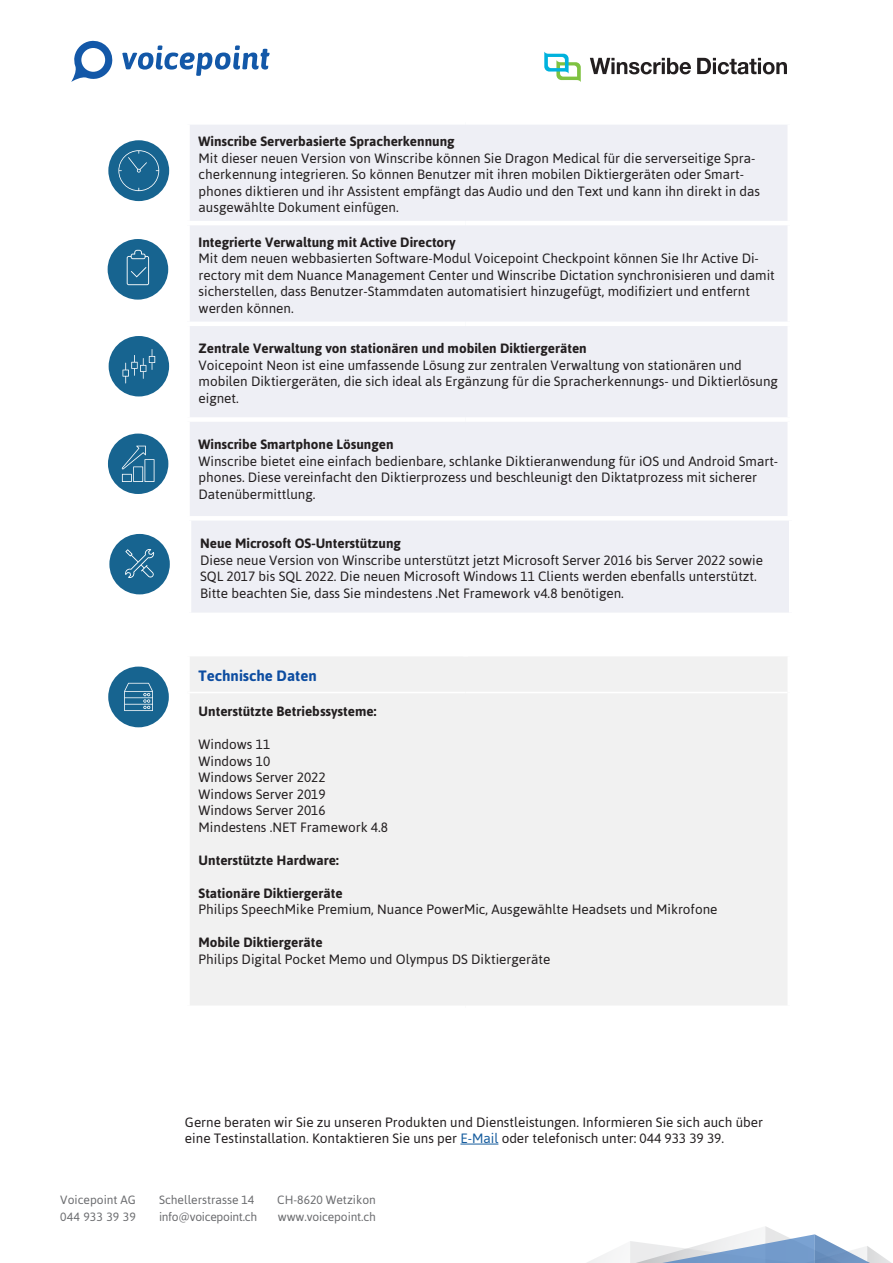
<style>
.page{position:relative;width:893px;height:1263px;background:#fff}
.page>*{position:absolute;margin:0;border:0;box-sizing:border-box;transform-origin:0 0}
.t1{font:700 15px "Asap";color:#0d4da1}
.t2{font:13.5px/16.5px "Asap";color:#231f20}
.t3{font:700 13.5px "Asap";color:#231f20}
.Footer_left{font:12px "Asap";color:#6c6d70}
.Footer_left-2{font:12px "Asap";letter-spacing:-.025em;color:#6c6d70}
.Footer_left-3{font:12px "Asap";letter-spacing:.02em;color:#6c6d70}
.s1{font-weight:700}
.s2{color:#175d9e}
</style>
<div class="page">
<svg style="left:587px;top:1226px;width:304px;height:37px"></svg>
<svg style="left:71px;top:40px;width:42px;height:42px"></svg>
<svg style="left:122px;top:45px;width:148px;height:31px"></svg>
<svg style="left:544px;top:52px;width:37px;height:30px"></svg>
<svg style="left:590px;top:58px;width:101px;height:16px"></svg>
<svg style="left:697px;top:58px;width:90px;height:16px"></svg>
<div style="left:190px;top:657px;width:597px;height:348px;background:#f1f1f1"></div>
<hr style="left:188px;top:692px;width:278px;height:1px;background:#fff">
<hr style="left:466px;top:692px;width:321px;height:1px;background:#fff">
<hr style="left:460px;top:1143px;width:38px;height:1px;background:#175d9e">
<div style="left:108px;top:666px;width:61px;height:61px;background:#176490;border-radius:50%"></div>
<svg style="left:124px;top:683px;width:29px;height:28px"></svg>
<div style="left:190px;top:125px;width:597px;height:391px;background:#eeeff5"></div>
<div style="left:188px;top:223px;width:602px;height:101px;background:#eeeff5"></div>
<hr style="left:185px;top:221px;width:281px;height:4px;background:#fff">
<div style="left:185px;top:225px;width:5px;height:97px;background:#fff"></div>
<hr style="left:466px;top:221px;width:326px;height:4px;background:#fff">
<div style="left:787px;top:225px;width:5px;height:97px;background:#fff"></div>
<hr style="left:185px;top:322px;width:281px;height:4px;background:#fff">
<hr style="left:466px;top:322px;width:326px;height:4px;background:#fff">
<div style="left:185px;top:417px;width:281px;height:5px;background:#fff"></div>
<div style="left:466px;top:417px;width:326px;height:5px;background:#fff"></div>
<div style="left:189px;top:518px;width:602px;height:97px;background:#eeeff5"></div>
<div style="left:187px;top:516px;width:606px;height:5px;background:#fff"></div>
<hr style="left:187px;top:521px;width:4px;height:92px;background:#fff">
<hr style="left:789px;top:521px;width:4px;height:92px;background:#fff">
<hr style="left:187px;top:613px;width:606px;height:4px;background:#fff">
<div style="left:108px;top:434px;width:60px;height:60px;background:#176490;border-radius:50%"></div>
<svg style="left:122px;top:446px;width:32px;height:36px"></svg>
<div style="left:109px;top:534px;width:61px;height:60px;background:#176490;border-radius:50%"></div>
<svg style="left:125px;top:549px;width:29px;height:29px"></svg>
<div style="left:109px;top:336px;width:60px;height:60px;background:#176490;border-radius:50%"></div>
<svg style="left:123px;top:349px;width:32px;height:34px"></svg>
<div style="left:108px;top:239px;width:60px;height:61px;background:#176490;border-radius:50%"></div>
<svg style="left:127px;top:250px;width:22px;height:35px"></svg>
<div style="left:108px;top:140px;width:61px;height:61px;background:#176490;border-radius:50%"></div>
<svg style="left:118px;top:150px;width:41px;height:41px"></svg>
<p class="t2" style="left:199px;top:133px;width:563px"><span class="s1">Winscribe Serverbasierte Spracherkennung<br></span>Mit dieser neuen Version von Winscribe können Sie Dragon Medical für die serverseitige Spra&shy;cherkennung integrieren. So können Benutzer mit ihren mobilen Diktiergeräten oder Smart&shy;phones diktieren und ihr Assistent empfängt das Audio und den Text und kann ihn direkt in das ausgewählte Dokument einfügen.</p>
<p class="t2" style="left:199px;top:234px;width:578px"><span class="s1">Integrierte Verwaltung mit Active Directory<br></span>Mit dem neuen webbasierten Software-Modul Voicepoint Checkpoint können Sie Ihr Active Di&shy;rectory mit dem Nuance Management Center und Winscribe Dictation synchronisieren und damit sicherstellen, dass Benutzer-Stammdaten automatisiert hinzugefügt, modifiziert und entfernt werden können.</p>
<p class="t2" style="left:199px;top:340px;width:581px"><span class="s1">Zentrale Verwaltung von stationären und mobilen Diktiergeräten<br></span>Voicepoint Neon ist eine umfassende Lösung zur zentralen Verwaltung von stationären und mobilen Diktiergeräten, die sich ideal als Ergänzung für die Spracherkennungs- und Diktierlösung eignet.</p>
<p class="t3" style="left:199px;top:437px;width:197px">Winscribe Smartphone Lösungen</p>
<p class="t2" style="left:199px;top:453px;width:581px">Winscribe bietet eine einfach bedienbare, schlanke Diktieranwendung für iOS und Android Smart&shy;phones. Diese vereinfacht den Diktierprozess und beschleunigt den Diktatprozess mit sicherer<br>Datenübermittlung.</p>
<p class="t3" style="left:200px;top:535px;width:202px">Neue Microsoft OS-Unterstützung</p>
<p class="t2" style="left:200px;top:551px;width:564px">Diese neue Version von Winscribe unterstützt jetzt Microsoft Server 2016 bis Server 2022 sowie<br>SQL 2017 bis SQL 2022. Die neuen Microsoft Windows 11 Clients werden ebenfalls unterstützt.<br>Bitte beachten Sie, dass Sie mindestens .Net Framework v4.8 benötigen.</p>
<h2 class="t1" style="left:199px;top:667px;width:120px">Technische Daten</h2>
<p class="t3" style="left:199px;top:704px;width:179px">Unterstützte Betriebssysteme:</p>
<p class="t2" style="left:199px;top:736px;width:73px">Windows 11</p>
<p class="t2" style="left:199px;top:753px;width:73px">Windows 10</p>
<p class="t2" style="left:199px;top:769px;width:129px">Windows Server 2022</p>
<p class="t2" style="left:199px;top:786px;width:129px">Windows Server 2019</p>
<p class="t2" style="left:199px;top:802px;width:129px">Windows Server 2016</p>
<p class="t2" style="left:199px;top:819px;width:191px">Mindestens .NET Framework 4.8</p>
<p class="t3" style="left:199px;top:852px;width:142px">Unterstützte Hardware:</p>
<p class="t3" style="left:199px;top:885px;width:146px">Stationäre Diktiergeräte</p>
<p class="t2" style="left:199px;top:901px;width:520px">Philips SpeechMike Premium, Nuance PowerMic, Ausgewählte Headsets und Mikrofone</p>
<p class="t2" style="left:199px;top:934px;width:353px"><span class="s1">Mobile Diktiergeräte<br></span>Philips Digital Pocket Memo und Olympus DS Diktiergeräte</p>
<p class="t2" style="left:185px;top:1114px;width:580px">Gerne beraten wir Sie zu unseren Produkten und Dienstleistungen. Informieren Sie sich auch über eine Testinstallation. Kontaktieren Sie uns per <span class="s2">E-Mail</span> oder telefonisch unter: 044 933 39 39.</p>
<p class="Footer_left" style="left:60px;top:1193px;width:77px">Voicepoint AG</p>
<p class="Footer_left" style="left:159px;top:1193px;width:97px">Schellerstrasse 14</p>
<p class="Footer_left" style="left:277px;top:1193px;width:100px">CH-8620 Wetzikon</p>
<p class="Footer_left-3" style="left:60px;top:1210px;width:77px">044 933 39 39</p>
<p class="Footer_left-2" style="left:159px;top:1210px;width:100px">info@voicepoint.ch</p>
<p class="Footer_left" style="left:278px;top:1210px;width:100px">www.voicepoint.ch</p>
</div>
